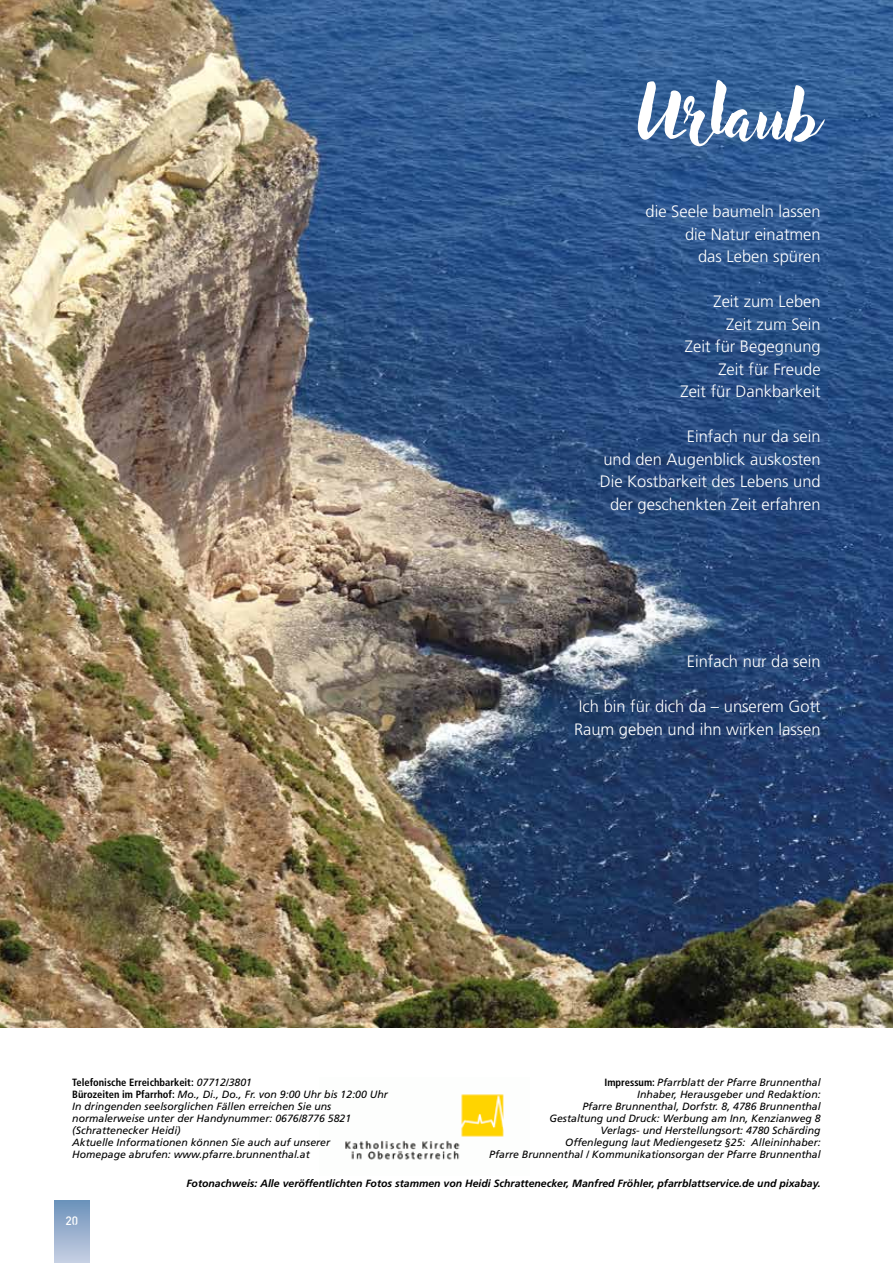
<style>
.page{position:relative;width:893px;height:1263px;background:#fff}
.page>*{position:absolute;margin:0;border:0;box-sizing:border-box;transform-origin:0 0}
.t1{font:300 16.5px/22.5px "Frutiger LT";color:#fff;text-align:right}
.t2{font:500 12px "Streetvertising";color:#fff}
.t3{font:italic 10.5px/12px "Frutiger LT";color:#000;text-align:right}
.t4{font:italic 700 10.5px "Frutiger LT";color:#000}
.s1{font-weight:700;font-style:normal;font-stretch:condensed}
</style>
<div class="page">
<img style="left:0;top:0;width:893px;height:1027px">
<div style="left:54px;top:1200px;width:36px;height:63px;background:linear-gradient(to bottom,#6b91ba,#c8d0e3)"></div>
<img style="left:345px;top:1094px;width:159px;height:66px">
<svg style="left:638px;top:80px;width:187px;height:66px"></svg>
<h1 class="t1" style="left:646px;top:200px;width:177px">die Seele baumeln lassen die Natur einatmen<br>das Leben spüren</h1>
<h1 class="t1" style="left:680px;top:290px;width:142px">Zeit zum Leben<br>Zeit zum Sein<br>Zeit für Begegnung<br>Zeit für Freude<br>Zeit für Dankbarkeit</h1>
<h1 class="t1" style="left:600px;top:425px;width:222px">Einfach nur da sein<br>und den Augenblick auskosten<br>Die Kostbarkeit des Lebens und der geschenkten Zeit erfahren</h1>
<h1 class="t1" style="left:687px;top:650px;width:135px">Einfach nur da sein</h1>
<h1 class="t1" style="left:574px;top:695px;width:248px;text-align:left">Ich bin für dich da – unserem Gott<br>Raum geben und ihn wirken lassen</h1>
<p class="t3" style="left:72px;top:1077px;width:317px;text-align:left"><span class="s1">Telefonische Erreichbarkeit:</span> 07712/3801<br><span class="s1">Bürozeiten im Pfarrhof:</span> Mo., Di., Do., Fr. von 9:00 Uhr bis 12:00 Uhr In dringenden seelsorglichen Fällen erreichen Sie uns normalerweise unter der Handynummer: 0676/8776 5821 (Schrattenecker Heidi)<br>Aktuelle Informationen können Sie auch auf unserer<br>Homepage abrufen: www.pfarre.brunnenthal.at</p>
<p class="t3" style="left:489px;top:1077px;width:333px"><span class="s1">Impressum:</span> Pfarrblatt der Pfarre Brunnenthal<br>Inhaber, Herausgeber und Redaktion:<br>Pfarre Brunnenthal, Dorfstr. 8, 4786 Brunnenthal<br>Gestaltung und Druck: Werbung am Inn, Kenzianweg 8<br>Verlags- und Herstellungsort: 4780 Schärding<br>Offenlegung laut Mediengesetz §25: Alleininhaber:<br>Pfarre Brunnenthal / Kommunikationsorgan der Pfarre Brunnenthal</p>
<p class="t4" style="left:186px;top:1177px;width:636px">Fotonachweis: Alle veröffentlichten Fotos stammen von Heidi Schrattenecker, Manfred Fröhler, pfarrblattservice.de und pixabay.</p>
<p class="t2" style="left:65px;top:1215px;width:14px">20</p>
</div>
